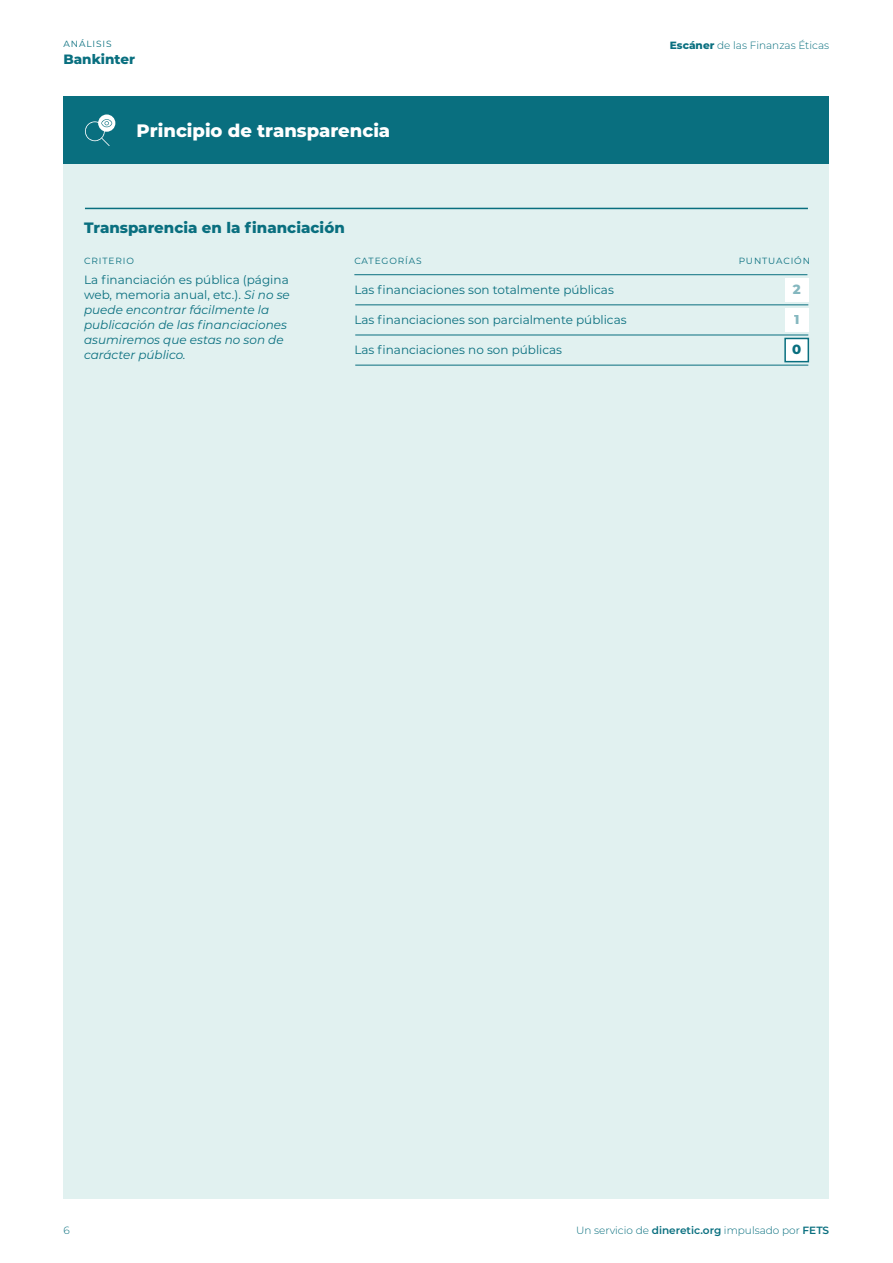
<style>
.page{position:relative;width:893px;height:1263px;background:#fff}
.page>*{position:absolute;margin:0;border:0;box-sizing:border-box;transform-origin:0 0}
.t1{font:800 18px "Montserrat";color:#fff}
.t2{font:800 15px "Montserrat";color:#096f7f}
.t3{font:800 13.5px "Montserrat";color:#096f7f}
.t4{font:800 13.35px "Montserrat";color:#096f7f}
.t5{font:italic 12px/15px "Montserrat";color:#096f7f}
.t6{font:12px "Montserrat";color:#096f7f}
.t7{font:300 10.5px "Montserrat";color:#096f7f}
.t8{font:9px "Montserrat";letter-spacing:.1em;color:#096f7f}
.s1{font-weight:800}
.s2{font-style:normal}
.s3{font-weight:600}
</style>
<div class="page">
<div style="left:63px;top:97px;width:766px;height:1102px;background:#e1f1f0"></div>
<div style="left:63px;top:97px;width:766px;height:67px;background:#096f7f"></div>
<hr style="left:85px;top:208px;width:723px;height:1px;background:#096f7f">
<hr style="left:354px;top:274px;width:453px;height:1px;background:#096f7f">
<hr style="left:355px;top:305px;width:453px;height:1px;background:#096f7f">
<hr style="left:355px;top:335px;width:453px;height:1px;background:#096f7f">
<hr style="left:355px;top:365px;width:453px;height:1px;background:#096f7f">
<div style="left:785px;top:308px;width:23px;height:23px;background:#fff"></div>
<div style="left:784px;top:338px;width:25px;height:24px;background:#fff;border:2px solid #096f7f"></div>
<div style="left:785px;top:278px;width:23px;height:23px;background:#fff"></div>
<div style="left:98px;top:114px;width:17px;height:18px;background:#fff;border-radius:50%"></div>
<svg style="left:85px;top:119px;width:27px;height:27px"></svg>
<p class="t8" style="left:63px;top:38px;width:50px">ANÁLISIS</p>
<p class="t3" style="left:63px;top:50px;width:73px">Bankinter</p>
<h1 class="t1" style="left:137px;top:118px;width:255px">Principio de transparencia</h1>
<p class="t7" style="left:670px;top:38px;width:161px"><span class="s1">Escáner</span> de las Finanzas Éticas</p>
<p class="t2" style="left:84px;top:217px;width:262px">Transparencia en la financiación</p>
<p class="t5" style="left:84px;top:271px;width:207px"><span class="s2">La financiación es pública (página web, memoria anual, etc.).</span> Si no se puede encontrar fácilmente la publicación de las financiaciones asumiremos que estas no son de carácter público.</p>
<p class="t8" style="left:84px;top:255px;width:51px">CRITERIO</p>
<p class="t8" style="left:354px;top:255px;width:69px">CATEGORÍAS</p>
<p class="t8" style="left:739px;top:255px;width:73px">PUNTUACIÓN</p>
<p class="t6" style="left:354px;top:281px;width:261px">Las financiaciones son totalmente públicas</p>
<p class="t6" style="left:354px;top:311px;width:274px">Las financiaciones son parcialmente públicas</p>
<p class="t6" style="left:354px;top:341px;width:209px">Las financiaciones no son públicas</p>
<p class="t4" style="left:793px;top:280px;width:9px">2</p>
<p class="t4" style="left:794px;top:310px;width:7px">1</p>
<p class="t4" style="left:792px;top:340px;width:11px">0</p>
<p class="t7" style="left:63px;top:1223px;width:8px">6</p>
<p class="t7" style="left:576px;top:1223px;width:255px">Un servicio de <span class="s3">dineretic.org</span> impulsado por <span class="s3">FETS</span></p>
</div>
